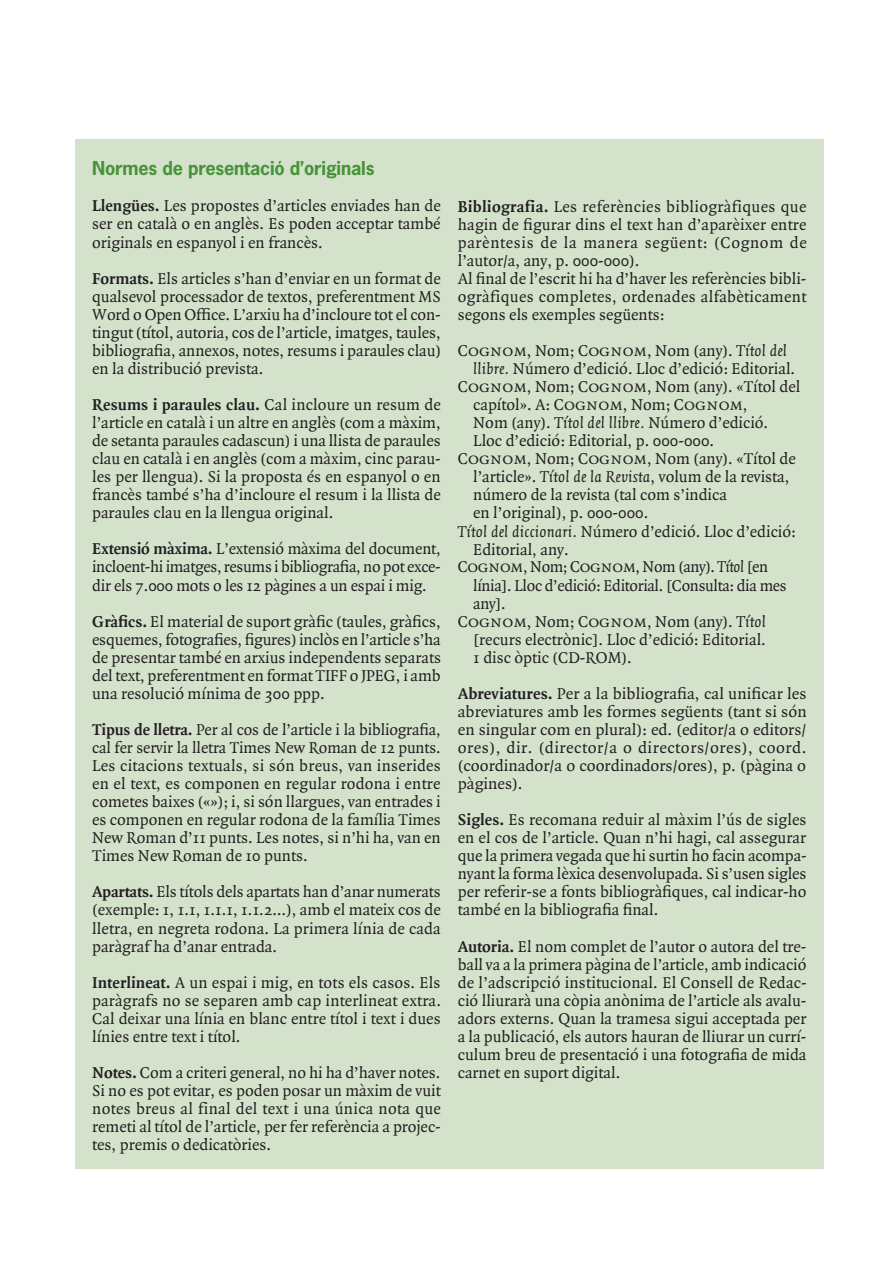
<style>
.page{position:relative;width:893px;height:1263px;background:#fff}
.page>*{position:absolute;margin:0;border:0;box-sizing:border-box;transform-origin:0 0}
.t1{font:700 18px "News Gothic";letter-spacing:-.01em;color:#479338}
.t2{font:16.8px/18px "Quadraat";color:#231f20;text-align:justify}
.t3{font:16.8px/18px "Quadraat";letter-spacing:.02em;color:#231f20}
.t4{font:16.8px "Quadraat";letter-spacing:-.02em;color:#231f20}
.t5{font:16.8px "Quadraat";letter-spacing:-.025em;color:#231f20}
.s1{font-weight:700}
.s2{font-family:"Quadraat Small Caps"}
.s3{font-style:italic}
</style>
<div class="page">
<div style="left:75px;top:139px;width:748px;height:1029px;background:#d4e2cc"></div>
<p class="t1" style="left:92px;top:157px;width:284px">Normes de presentació d’originals</p>
<p class="t2" style="left:92px;top:198px;width:350px"><span class="s1">Llengües.</span> Les propostes d’articles enviades han de ser en català o en anglès. Es poden acceptar també originals en espanyol i en francès.</p>
<p class="t2" style="left:92px;top:270px;width:350px"><span class="s1">Formats.</span> Els articles s’han d’enviar en un format de qualsevol processador de textos, preferentment MS Word o Open Office. L’arxiu ha d’incloure tot el con&shy;tingut (títol, autoria, cos de l’article, imatges, taules, bibliografia, annexos, notes, resums i paraules clau) en la distribució prevista.</p>
<p class="t2" style="left:92px;top:396px;width:350px"><span class="s1">Resums i paraules clau.</span> Cal incloure un resum de l’article en català i un altre en anglès (com a màxim, de setanta paraules cadascun) i una llista de paraules clau en català i en anglès (com a màxim, cinc parau&shy;les per llengua). Si la proposta és en espanyol o en francès també s’ha d’incloure el resum i la llista de paraules clau en la llengua original.</p>
<p class="t2" style="left:92px;top:540px;width:350px"><span class="s1">Extensió màxima.</span> L’extensió màxima del document, incloent-hi imatges, resums i bibliografia, no pot exce&shy;dir els 7.000 mots o les 12 pàgines a un espai i mig.</p>
<p class="t2" style="left:92px;top:613px;width:350px"><span class="s1">Gràfics.</span> El material de suport gràfic (taules, gràfics, esquemes, fotografies, figures) inclòs en l’article s’ha de presentar també en arxius independents separats del text, preferentment en format TIFF o JPEG, i amb una resolució mínima de 300 ppp.</p>
<p class="t2" style="left:92px;top:721px;width:350px"><span class="s1">Tipus de lletra.</span> Per al cos de l’article i la bibliografia, cal fer servir la lletra Times New Roman de 12 punts.<br>Les citacions textuals, si són breus, van inserides en el text, es componen en regular rodona i entre cometes baixes («»); i, si són llargues, van entrades i es componen en regular rodona de la família Times New Roman d’11 punts. Les notes, si n’hi ha, van en Times New Roman de 10 punts.</p>
<p class="t2" style="left:92px;top:883px;width:350px"><span class="s1">Apartats.</span> Els títols dels apartats han d’anar numerats (exemple: 1, 1.1, 1.1.1, 1.1.2…), amb el mateix cos de lletra, en negreta rodona. La primera línia de cada paràgraf ha d’anar entrada.</p>
<p class="t2" style="left:92px;top:974px;width:350px"><span class="s1">Interlineat.</span> A un espai i mig, en tots els casos. Els paràgrafs no se separen amb cap interlineat extra.<br>Cal deixar una línia en blanc entre títol i text i dues línies entre text i títol.</p>
<p class="t2" style="left:92px;top:1064px;width:350px"><span class="s1">Notes.</span> Com a criteri general, no hi ha d’haver notes.<br>Si no es pot evitar, es poden posar un màxim de vuit notes breus al final del text i una única nota que remeti al títol de l’article, per fer referència a projec&shy;tes, premis o dedicatòries.</p>
<p class="t3" style="left:458px;top:198px;width:350px"><span class="s1">Bibliografia.</span> Les referències bibliogràfiques que hagin de figurar dins el text han d’aparèixer entre parèntesis de la manera següent: (Cognom de l’autor/a, any, p. 000-000).<br>Al final de l’escrit hi ha d’haver les referències bibli&shy;ogràfiques completes, ordenades alfabèticament segons els exemples següents:</p>
<p class="t2" style="left:458px;top:342px;width:331px"><span class="s2">Cognom</span>, Nom; <span class="s2">Cognom</span>, Nom (any). <span class="s3">Títol del</span></p>
<p class="t2" style="left:473px;top:360px;width:324px"><span class="s3">llibre.</span> Número d’edició. Lloc d’edició: Editorial.</p>
<p class="t2" style="left:458px;top:378px;width:344px"><span class="s2">Cognom</span>, Nom; <span class="s2">Cognom</span>, Nom (any). «Títol del</p>
<p class="t2" style="left:473px;top:396px;width:276px">capítol». A: <span class="s2">Cognom</span>, Nom; <span class="s2">Cognom</span>,</p>
<p class="t2" style="left:473px;top:414px;width:297px">Nom (any). <span class="s3">Títol del llibre.</span> Número d’edició.</p>
<p class="t2" style="left:473px;top:432px;width:242px">Lloc d’edició: Editorial, p. 000-000.</p>
<p class="t2" style="left:458px;top:450px;width:339px"><span class="s2">Cognom</span>, Nom; <span class="s2">Cognom</span>, Nom (any). «Títol de</p>
<p class="t2" style="left:473px;top:468px;width:318px">l’article». <span class="s3">Títol de la Revista</span>, volum de la revista,</p>
<p class="t2" style="left:473px;top:487px;width:255px">número de la revista (tal com s’indica</p>
<p class="t2" style="left:473px;top:505px;width:177px">en l’original), p. 000-000.</p>
<p class="t2" style="left:458px;top:523px;width:340px"><span class="s3">Títol del diccionari.</span> Número d’edició. Lloc d’edició:</p>
<p class="t2" style="left:473px;top:541px;width:97px">Editorial, any.</p>
<p class="t5" style="left:458px;top:558px;width:312px"><span class="s2">Cognom</span>, Nom; <span class="s2">Cognom</span>, Nom (any). <span class="s3">Títol</span> [en</p>
<p class="t4" style="left:473px;top:576px;width:315px">línia]. Lloc d’edició: Editorial. [Consulta: dia mes</p>
<p class="t2" style="left:473px;top:595px;width:34px">any].</p>
<p class="t2" style="left:458px;top:613px;width:310px"><span class="s2">Cognom</span>, Nom; <span class="s2">Cognom</span>, Nom (any). <span class="s3">Títol</span></p>
<p class="t2" style="left:473px;top:631px;width:294px">[recurs electrònic]. Lloc d’edició: Editorial.</p>
<p class="t2" style="left:473px;top:649px;width:160px">1 disc òptic (CD-ROM).</p>
<p class="t2" style="left:458px;top:685px;width:350px"><span class="s1">Abreviatures.</span> Per a la bibliografia, cal unificar les abreviatures amb les formes següents (tant si són en singular com en plural): ed. (editor/a o editors/ ores), dir. (director/a o directors/ores), coord. (coordinador/a o coordinadors/ores), p. (pàgina o pàgines).</p>
<p class="t2" style="left:458px;top:811px;width:350px"><span class="s1">Sigles.</span> Es recomana reduir al màxim l’ús de sigles en el cos de l’article. Quan n’hi hagi, cal assegurar que la primera vegada que hi surtin ho facin acompa&shy;nyant la forma lèxica desenvolupada. Si s’usen sigles per referir-se a fonts bibliogràfiques, cal indicar-ho també en la bibliografia final.</p>
<p class="t2" style="left:458px;top:938px;width:350px"><span class="s1">Autoria.</span> El nom complet de l’autor o autora del tre&shy;ball va a la primera pàgina de l’article, amb indicació de l’adscripció institucional. El Consell de Redac&shy;ció lliurarà una còpia anònima de l’article als avalu&shy;adors externs. Quan la tramesa sigui acceptada per a la publicació, els autors hauran de lliurar un currí&shy;culum breu de presentació i una fotografia de mida carnet en suport digital.</p>
</div>
